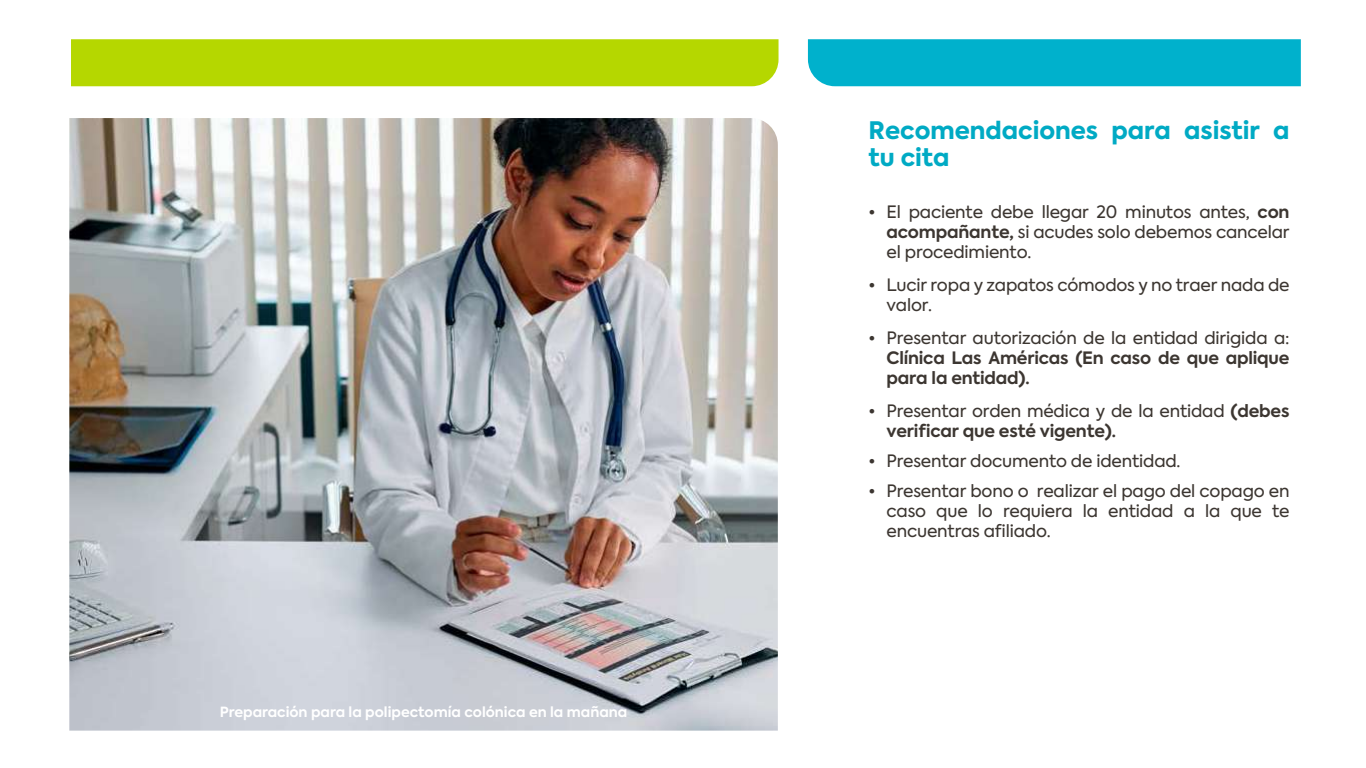
<style>
.page{position:relative;width:1366px;height:768px;background:#fff}
.page>*{position:absolute;margin:0;border:0;box-sizing:border-box;transform-origin:0 0}
.t1{font:800 24px/27px "Axiforma";color:#00aac4}
.t2{font:17px/20px "Axiforma";letter-spacing:-.01em;color:#3c3631;text-align:justify}
.t3{font:700 17px/20px "Axiforma";letter-spacing:-.01em;color:#3c3631}
.t4{font:700 14px "Axiforma";color:#fff}
.s1{font-weight:700}
</style>
<div class="page">
<div style="left:71px;top:39px;width:708px;height:47px;background:#b5d700"></div>
<div style="left:808px;top:39px;width:493px;height:47px;background:#00b1cc"></div>
<img style="left:69px;top:118px;width:709px;height:613px">
<p class="t4" style="left:220px;top:702px;width:409px">Preparación para la polipectomía colónica en la mañana</p>
<h1 class="t1" style="left:869px;top:117px;width:422px">Recomendaciones para asistir a tu cita</h1>
<p class="t2" style="left:887px;top:202px;width:405px;text-indent:-18px">• El paciente debe llegar 20 minutos antes, <span class="s1">con acompañante,</span> si acudes solo debemos cancelar el procedimiento.</p>
<p class="t2" style="left:887px;top:275px;width:405px;text-indent:-18px">• Lucir ropa y zapatos cómodos y no traer nada de valor.</p>
<p class="t2" style="left:869px;top:328px;width:423px">• Presentar autorización de la entidad dirigida a:</p>
<p class="t3" style="left:887px;top:348px;width:405px">Clínica Las Américas (En caso de que aplique para la entidad).</p>
<p class="t2" style="left:887px;top:401px;width:405px;text-indent:-18px">• Presentar orden médica y de la entidad <span class="s1">(debes verificar que esté vigente).</span></p>
<p class="t2" style="left:869px;top:451px;width:314px">• Presentar documento de identidad.</p>
<p class="t2" style="left:887px;top:481px;width:405px;text-indent:-18px">• Presentar bono o realizar el pago del copago en caso que lo requiera la entidad a la que te encuentras afiliado.</p>
</div>
